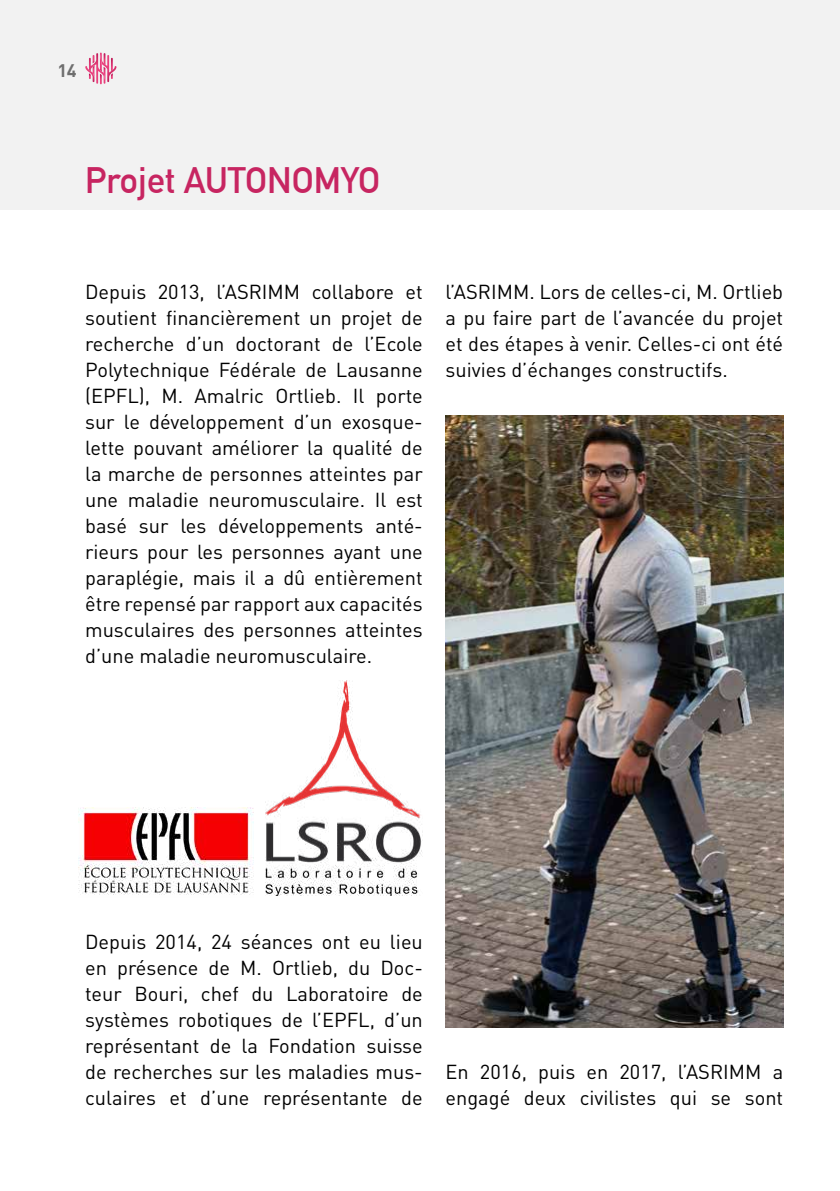
<style>
.page{position:relative;width:840px;height:1191px;background:#fff}
.page>*{position:absolute;margin:0;border:0;box-sizing:border-box;transform-origin:0 0}
.t1{font:700 36px "DIN Alternate";color:#c72561}
.t2{font:20px/26px "DIN Pro";color:#000;text-align:justify}
.t3{font:700 18px "DIN Pro";color:#6e6e6e}
</style>
<div class="page">
<div style="left:0;top:0;width:839px;height:210px;background:#f2f2f2"></div>
<svg style="left:85px;top:53px;width:31px;height:31px"></svg>
<img style="left:78px;top:807px;width:176px;height:88px">
<img style="left:265px;top:681px;width:157px;height:214px">
<img style="left:445px;top:416px;width:337px;height:611px">
<p class="t3" style="left:57px;top:58px;width:21px">14</p>
<h1 class="t1" style="left:85px;top:153px;width:296px">Projet AUTONOMYO</h1>
<p class="t2" style="left:85px;top:278px;width:339px">Depuis 2013, l’ASRIMM collabore et soutient financièrement un projet de recherche d’un doctorant de l’Ecole Polytechnique Fédérale de Lausanne (EPFL), M. Amalric Ortlieb. Il porte sur le développement d’un exosque&shy;lette pouvant améliorer la qualité de la marche de personnes atteintes par une maladie neuromusculaire. Il est basé sur les développements anté&shy;rieurs pour les personnes ayant une paraplégie, mais il a dû entièrement être repensé par rapport aux capacités musculaires des personnes atteintes d’une maladie neuromusculaire.</p>
<p class="t2" style="left:445px;top:278px;width:339px">l’ASRIMM. Lors de celles-ci, M. Ortlieb a pu faire part de l’avancée du projet et des étapes à venir. Celles-ci ont été suivies d’échanges constructifs.</p>
<p class="t2" style="left:85px;top:928px;width:339px">Depuis 2014, 24 séances ont eu lieu en présence de M. Ortlieb, du Doc&shy;teur Bouri, chef du Laboratoire de systèmes robotiques de l’EPFL, d’un représentant de la Fondation suisse de recherches sur les maladies mus&shy;culaires et d’une représentante de</p>
<p class="t2" style="left:445px;top:1058px;width:339px">En 2016, puis en 2017, l’ASRIMM a engagé deux civilistes qui se sont</p>
</div>
